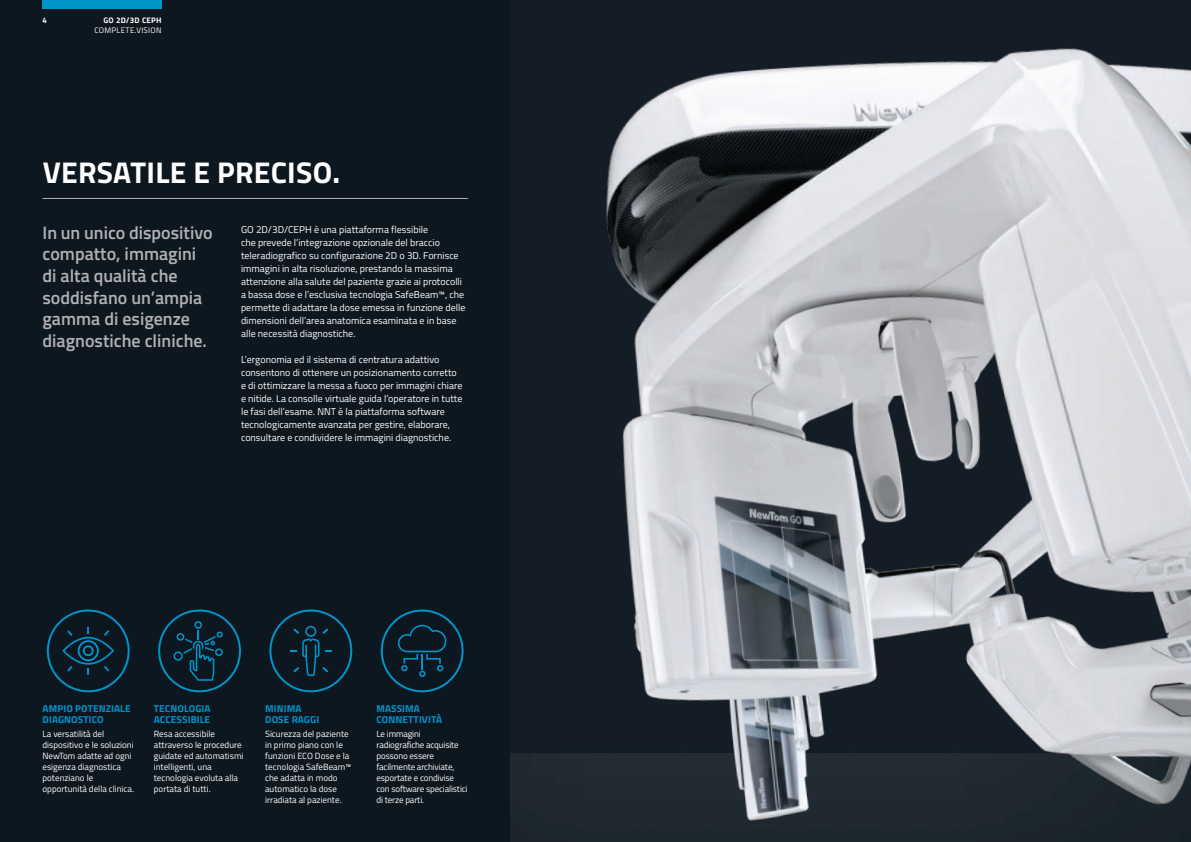
<style>
.page{position:relative;width:1191px;height:842px;background:#fff}
.page>*{position:absolute;margin:0;border:0;box-sizing:border-box;transform-origin:0 0}
.t1{font:700 30px "Titillium";letter-spacing:.01em;color:#fff}
.t2{font:600 18px/21.6px "Titillium";color:#b0b2b5}
.t3{font:10px/13px "Titillium";color:#fff}
.t4{font:700 10px/11px "Titillium";letter-spacing:.01em;color:#0094ca}
.t5{font:9px/11px "Titillium";color:#fff}
.t6{font:8px "Titillium";letter-spacing:.04em;color:#fff}
.t7{font:700 8px "Titillium";letter-spacing:.03em;color:#fff}
</style>
<div class="page">
<div style="left:0;top:0;width:519px;height:842px;background:#0d1720"></div>
<hr style="left:43px;top:198px;width:425px;height:1px;background:#b0b2b5">
<div style="left:43px;top:0;width:119px;height:9px;background:#0094ca"></div>
<img style="left:510px;top:0;width:67px;height:842px">
<div style="left:269px;top:609px;width:83px;height:83px;border:2px solid #0094ca;border-radius:50%"></div>
<div style="left:158px;top:609px;width:83px;height:83px;border:2px solid #0094ca;border-radius:50%"></div>
<div style="left:47px;top:609px;width:83px;height:83px;border:2px solid #0094ca;border-radius:50%"></div>
<div style="left:381px;top:609px;width:82px;height:83px;border:2px solid #0094ca;border-radius:50%"></div>
<svg style="left:62px;top:627px;width:52px;height:48px"></svg>
<svg style="left:173px;top:621px;width:50px;height:60px"></svg>
<svg style="left:290px;top:626px;width:42px;height:50px"></svg>
<svg style="left:398px;top:625px;width:48px;height:52px"></svg>
<img style="left:577px;top:0;width:614px;height:842px">
<p class="t7" style="left:43px;top:14px;width:6px">4</p>
<p class="t7" style="left:103px;top:14px;width:60px">GO 2D/3D CEPH</p>
<p class="t6" style="left:94px;top:24px;width:69px">COMPLETE.VISION</p>
<h1 class="t1" style="left:43px;top:149px;width:299px">VERSATILE E PRECISO.</h1>
<h2 class="t2" style="left:43px;top:221px;width:172px">In un unico dispositivo compatto, immagini di alta qualità che soddisfano un’ampia gamma di esigenze diagnostiche cliniche.</h2>
<p class="t3" style="left:241px;top:222px;width:226px">GO 2D/3D/CEPH è una piattaforma flessibile<br>che prevede l’integrazione opzionale del braccio teleradiografico su configurazione 2D o 3D. Fornisce immagini in alta risoluzione, prestando la massima attenzione alla salute del paziente grazie ai protocolli a bassa dose e l’esclusiva tecnologia SafeBeam™, che permette di adattare la dose emessa in funzione delle dimensioni dell’area anatomica esaminata e in base alle necessità diagnostiche.</p>
<p class="t3" style="left:241px;top:352px;width:223px">L’ergonomia ed il sistema di centratura adattivo consentono di ottenere un posizionamento corretto e di ottimizzare la messa a fuoco per immagini chiare e nitide. La consolle virtuale guida l’operatore in tutte le fasi dell’esame. NNT è la piattaforma software tecnologicamente avanzata per gestire, elaborare, consultare e condividere le immagini diagnostiche.</p>
<p class="t4" style="left:43px;top:702px;width:90px">AMPIO POTENZIALE<br>DIAGNOSTICO</p>
<p class="t5" style="left:43px;top:727px;width:93px">La versatilità del dispositivo e le soluzioni<br>NewTom adatte ad ogni esigenza diagnostica potenziano le opportunità della clinica.</p>
<p class="t4" style="left:154px;top:702px;width:58px">TECNOLOGIA<br>ACCESSIBILE</p>
<p class="t5" style="left:154px;top:727px;width:91px">Resa accessibile attraverso le procedure guidate ed automatismi intelligenti, una tecnologia evoluta alla portata di tutti.</p>
<p class="t4" style="left:265px;top:702px;width:55px">MINIMA<br>DOSE RAGGI</p>
<p class="t5" style="left:265px;top:727px;width:88px">Sicurezza del paziente in primo piano con le funzioni ECO Dose e la tecnologia SafeBeam™ che adatta in modo automatico la dose irradiata al paziente.</p>
<p class="t4" style="left:376px;top:702px;width:67px">MASSIMA<br>CONNETTIVITÀ</p>
<p class="t5" style="left:376px;top:727px;width:93px">Le immagini radiografiche acquisite possono essere facilmente archiviate, esportate e condivise con software specialistici di terze parti.</p>
</div>
